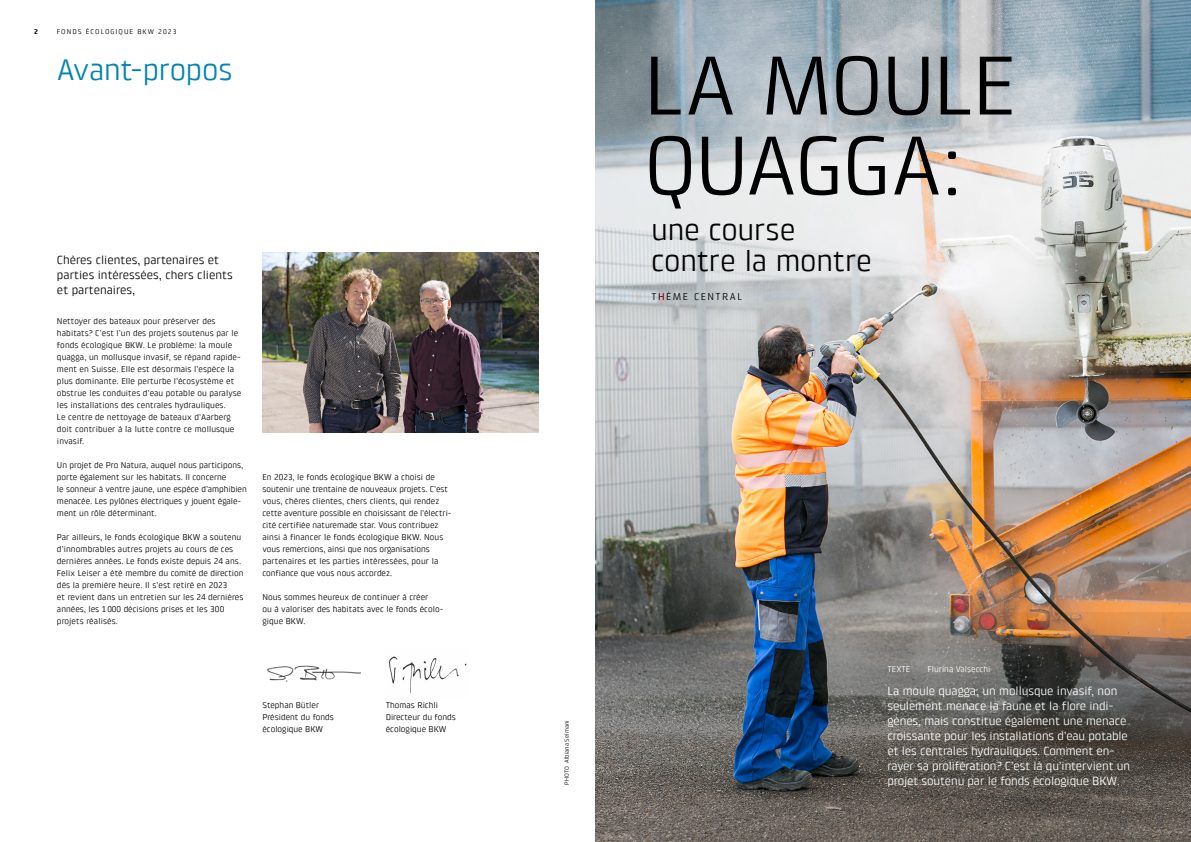
<style>
.page{position:relative;width:1191px;height:842px;background:#fff}
.page>*{position:absolute;margin:0;border:0;box-sizing:border-box;transform-origin:0 0}
.t1{font:85px/80px "Klint Pro";letter-spacing:-.03em;color:#000}
.t2{font:30px/31px "Klint Pro";letter-spacing:-.01em;color:#000}
.t3{font:30px "Klint Pro";letter-spacing:-.01em;color:#0084b2}
.t4{font:12px/15px "Klint Pro";letter-spacing:-.01em;color:#fff}
.t5{font:12px/15px "Klint Pro";color:#000}
.t6{font:10px "Klint Pro";letter-spacing:.15em;color:#000}
.t7{font:8.5px/12px "Klint Pro";letter-spacing:.005em;color:#000}
.t8{font:8.5px "Klint Pro";color:#fff}
.t9{font:7px "Klint Pro";letter-spacing:.15em;color:#000}
.t10{font:700 7px "Klint Pro";color:#000}
.t11{font:6px "Klint Pro";color:#000}
</style>
<div class="page">
<img style="left:595px;top:0;width:596px;height:612px">
<svg style="left:595px;top:612px;width:596px;height:230px;background:#615f5d"></svg>
<img style="left:267px;top:665px;width:94px;height:17px">
<img style="left:389px;top:656px;width:78px;height:38px">
<img style="left:262px;top:253px;width:277px;height:180px">
<p class="t10" style="left:34px;top:28px;width:5px">2</p>
<p class="t9" style="left:57px;top:28px;width:121px">FONDS ÉCOLOGIQUE BKW 2023</p>
<h2 class="t3" style="left:57px;top:52px;width:177px">Avant-propos</h2>
<h3 class="t5" style="left:57px;top:252px;width:177px">Chères clientes, partenaires et parties intéressées, chers clients et partenaires,</h3>
<p class="t7" style="left:57px;top:315px;width:186px">Nettoyer des bateaux pour préserver des habitats? C’est l’un des projets soutenus par le fonds écologique BKW. Le problème: la moule quagga, un mollusque invasif, se répand rapide&shy;ment en Suisse. Elle est désormais l’espèce la plus dominante. Elle perturbe l’écosystème et obstrue les conduites d’eau potable ou paralyse les installations des centrales hydrauliques.<br>Le centre de nettoyage de bateaux d’Aarberg doit contribuer à la lutte contre ce mollusque invasif.</p>
<p class="t7" style="left:57px;top:459px;width:191px">Un projet de Pro Natura, auquel nous participons, porte également sur les habitats. Il concerne<br>le sonneur à ventre jaune, une espèce d’amphibien menacée. Les pylônes électriques y jouent égale&shy;ment un rôle déterminant.</p>
<p class="t7" style="left:57px;top:531px;width:188px">Par ailleurs, le fonds écologique BKW a soutenu d’innombrables autres projets au cours de ces dernières années. Le fonds existe depuis 24 ans.<br>Felix Leiser a été membre du comité de direction dès la première heure. Il s’est retiré en 2023<br>et revient dans un entretien sur les 24 dernières années, les 1000 décisions prises et les 300 projets réalisés.</p>
<p class="t7" style="left:262px;top:471px;width:191px">En 2023, le fonds écologique BKW a choisi de soutenir une trentaine de nouveaux projets. C’est vous, chères clientes, chers clients, qui rendez cette aventure possible en choisissant de l’électri&shy;cité certifiée naturemade star. Vous contribuez ainsi à financer le fonds écologique BKW. Nous vous remercions, ainsi que nos organisations partenaires et les parties intéressées, pour la confiance que vous nous accordez.</p>
<p class="t7" style="left:262px;top:591px;width:182px">Nous sommes heureux de continuer à créer<br>ou à valoriser des habitats avec le fonds écolo&shy;gique BKW.</p>
<p class="t7" style="left:262px;top:699px;width:73px">Stephan Bütler<br>Président du fonds écologique BKW</p>
<p class="t7" style="left:386px;top:699px;width:72px">Thomas Richli<br>Directeur du fonds écologique BKW</p>
<h1 class="t1" style="left:643px;top:45px;width:375px">LA MOULE<br>QUAGGA:</h1>
<h2 class="t2" style="left:651px;top:214px;width:222px">une course contre la montre</h2>
<p class="t6" style="left:651px;top:291px;width:92px">THÈME CENTRAL</p>
<p class="t11" style="left:563px;top:785px;width:66px;rotate:-90deg">PHOTO Albiana Selmani</p>
<p class="t8" style="left:887px;top:664px;width:24px">TEXTE</p>
<p class="t8" style="left:927px;top:664px;width:64px">Flurina Valsecchi</p>
<p class="t4" style="left:887px;top:684px;width:244px">La moule quagga, un mollusque invasif, non seulement menace la faune et la flore indi&shy;gènes, mais constitue également une menace croissante pour les installations d’eau potable et les centrales hydrauliques. Comment en&shy;rayer sa prolifération? C’est là qu’intervient un projet soutenu par le fonds écologique BKW.</p>
</div>
